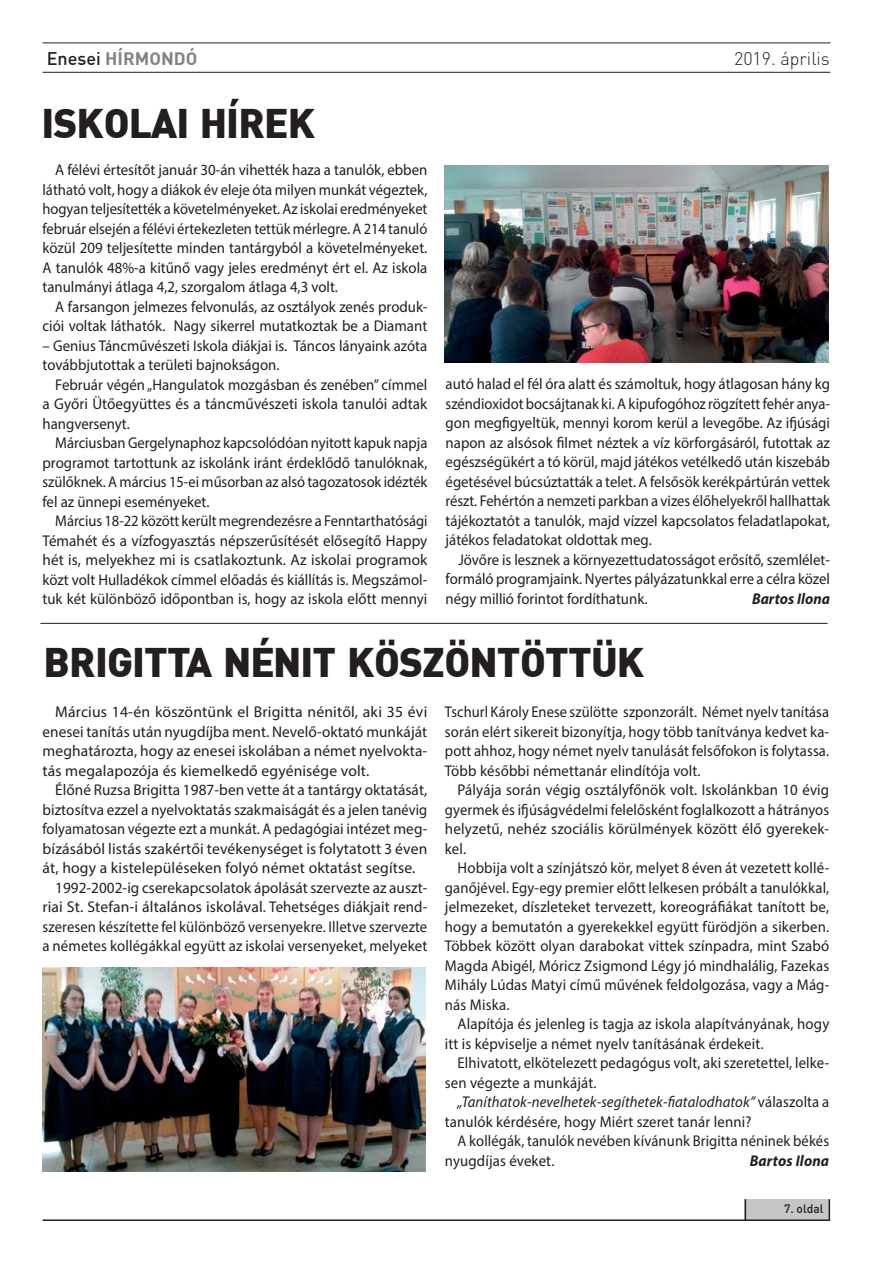
<style>
.page{position:relative;width:893px;height:1263px;background:#fff}
.page>*{position:absolute;margin:0;border:0;box-sizing:border-box;transform-origin:0 0}
.t1{font:40.5px "DIN Blk PFL";color:#231f20}
.t2{font:18px "Din CE Bol H";color:#808285}
.t3{font:18px "Din CE Lig H";color:#231f20}
.t4{font:15.6px/19.5px "Myriad Pro";letter-spacing:.005em;color:#231f20;text-align:justify;scale:.95 1}
.t5{font:15.6px/19.5px "Myriad Pro";letter-spacing:.005em;color:#231f20;text-align:justify;scale:.93 1}
.t6{font:15.6px/19.5px "Myriad Pro";letter-spacing:.005em;color:#231f20;text-align:justify}
.t7{font:15.6px/19.5px "Myriad Pro";letter-spacing:.005em;color:#231f20;scale:.94 1}
.t8{font:italic 700 15.6px "Myriad Pro";letter-spacing:.01em;color:#231f20;scale:.95 1}
.t9{font:12px "Din CE Med H";color:#231f20}
.s1{font-family:"Din CE Med H";color:#231f20}
.s2{font-style:italic}
</style>
<div class="page">
<hr style="left:43px;top:72px;width:787px;height:1px;background:#231f20">
<hr style="left:43px;top:43px;width:787px;height:1px;background:#231f20">
<div style="left:745px;top:1199px;width:85px;height:21px;background:#c5c6c8"></div>
<svg style="left:829px;top:1199px;width:1px;height:20px"></svg>
<svg style="left:745px;top:1199px;width:1px;height:20px"></svg>
<hr style="left:43px;top:1219px;width:787px;height:2px;background:#231f20">
<hr style="left:40px;top:623px;width:787px;height:1px;background:#231f20">
<img style="left:43px;top:967px;width:383px;height:205px">
<img style="left:444px;top:166px;width:384px;height:196px">
<p class="t2" style="left:47px;top:47px;width:152px"><span class="s1">Enesei</span> HÍRMONDÓ</p>
<p class="t3" style="left:734px;top:48px;width:97px">2019. április</p>
<h1 class="t1" style="left:41px;top:108px;width:275px">ISKOLAI HÍREK</h1>
<p class="t4" style="left:43px;top:162px;width:407px;text-indent:13px">A félévi értesítőt január 30-án vihették haza a tanulók, ebben látható volt, hogy a diákok év eleje óta milyen munkát végeztek, hogyan teljesítették a követelményeket. Az iskolai eredményeket február elsején a félévi értekezleten tettük mérlegre. A 214 tanuló közül 209 teljesítette minden tantárgyból a követelményeket.<br>A tanulók 48%-a kitűnő vagy jeles eredményt ért el. Az iskola tanulmányi átlaga 4,2, szorgalom átlaga 4,3 volt.</p>
<p class="t4" style="left:43px;top:299px;width:407px;text-align:right">A farsangon jelmezes felvonulás, az osztályok zenés produk&shy;ciói voltak láthatók. Nagy sikerrel mutatkoztak be a Diamant</p>
<p class="t4" style="left:43px;top:338px;width:407px">– Genius Táncművészeti Iskola diákjai is. Táncos lányaink azóta továbbjutottak a területi bajnokságon.</p>
<p class="t4" style="left:43px;top:377px;width:407px;text-indent:13px">Február végén „Hangulatok mozgásban és zenében” címmel a Győri Ütőegyüttes és a táncművészeti iskola tanulói adtak hangversenyt.</p>
<p class="t7" style="left:43px;top:435px;width:411px;text-align:justify;text-indent:13px">Márciusban Gergelynaphoz kapcsolódóan nyitott kapuk napja programot tartottunk az iskolánk iránt érdeklődő tanulóknak, szülőknek. A március 15-ei műsorban az alsó tagozatosok idézték fel az ünnepi eseményeket.</p>
<p class="t5" style="left:43px;top:513px;width:415px;text-indent:13px">Március 18-22 között került megrendezésre a Fenntarthatósági Témahét és a vízfogyasztás népszerűsítését elősegítő Happy hét is, melyekhez mi is csatlakoztunk. Az iskolai programok közt volt Hulladékok címmel előadás és kiállítás is. Megszámol&shy;tuk két különböző időpontban is, hogy az iskola előtt mennyi</p>
<p class="t4" style="left:446px;top:376px;width:406px">autó halad el fél óra alatt és számoltuk, hogy átlagosan hány kg széndioxidot bocsájtanak ki. A kipufogóhoz rögzített fehér anya&shy;gon megfigyeltük, mennyi korom kerül a levegőbe. Az ifjúsági napon az alsósok filmet néztek a víz körforgásáról, futottak az egészségükért a tó körül, majd játékos vetélkedő után kiszebáb égetésével búcsúztatták a telet. A felsősök kerékpártúrán vettek részt. Fehértón a nemzeti parkban a vizes élőhelyekről hallhattak tájékoztatót a tanulók, majd vízzel kapcsolatos feladatlapokat, játékos feladatokat oldottak meg.</p>
<p class="t4" style="left:446px;top:551px;width:406px;text-indent:13px">Jövőre is lesznek a környezettudatosságot erősítő, szemlélet&shy;formáló programjaink. Nyertes pályázatunkkal erre a célra közel négy millió forintot fordíthatunk.</p>
<p class="t8" style="left:752px;top:592px;width:83px">Bartos Ilona</p>
<h1 class="t1" style="left:43px;top:647px;width:602px">BRIGITTA NÉNIT KÖSZÖNTÖTTÜK</h1>
<p class="t5" style="left:445px;top:704px;width:415px">Tschurl Károly Enese szülötte szponzorált. Német nyelv tanítása során elért sikereit bizonyítja, hogy több tanítványa kedvet ka&shy;pott ahhoz, hogy német nyelv tanulását felsőfokon is folytassa.<br>Több későbbi némettanár elindítója volt.</p>
<p class="t4" style="left:445px;top:782px;width:406px;text-indent:13px">Pályája során végig osztályfőnök volt. Iskolánkban 10 évig gyermek és ifjúságvédelmi felelősként foglalkozott a hátrányos helyzetű, nehéz szociális körülmények között élő gyerekek&shy;kel.</p>
<p class="t4" style="left:445px;top:860px;width:406px;text-indent:13px">Hobbija volt a színjátszó kör, melyet 8 éven át vezetett kollé&shy;ganőjével. Egy-egy premier előtt lelkesen próbált a tanulókkal, jelmezeket, díszleteket tervezett, koreográfiákat tanított be, hogy a bemutatón a gyerekekkel együtt fürödjön a sikerben.<br>Többek között olyan darabokat vittek színpadra, mint Szabó Magda Abigél, Móricz Zsigmond Légy jó mindhalálig, Fazekas Mihály Lúdas Matyi című művének feldolgozása, vagy a Mág&shy;nás Miska.</p>
<p class="t4" style="left:445px;top:1016px;width:406px;text-indent:13px">Alapítója és jelenleg is tagja az iskola alapítványának, hogy itt is képviselje a német nyelv tanításának érdekeit.</p>
<p class="t7" style="left:445px;top:1055px;width:410px;text-indent:13px">Elhivatott, elkötelezett pedagógus volt, aki szeretettel, lelke&shy;sen végezte a munkáját.</p>
<p class="t7" style="left:445px;top:1094px;width:410px;text-indent:13px"><span class="s2">„Taníthatok-nevelhetek-segíthetek-fiatalodhatok”</span> válaszolta a tanulók kérdésére, hogy Miért szeret tanár lenni?</p>
<p class="t7" style="left:445px;top:1133px;width:410px;text-indent:13px">A kollégák, tanulók nevében kívánunk Brigitta néninek békés nyugdíjas éveket.</p>
<p class="t6" style="left:43px;top:704px;width:386px;text-indent:13px">Március 14-én köszöntünk el Brigitta nénitől, aki 35 évi enesei tanítás után nyugdíjba ment. Nevelő-oktató munkáját meghatározta, hogy az enesei iskolában a német nyelvokta&shy;tás megalapozója és kiemelkedő egyénisége volt.</p>
<p class="t6" style="left:55px;top:782px;width:374px">Élőné Ruzsa Brigitta 1987-ben vette át a tantárgy oktatását,</p>
<p class="t6" style="left:43px;top:801px;width:386px">biztosítva ezzel a nyelvoktatás szakmaiságát és a jelen tanévig</p>
<p class="t5" style="left:43px;top:821px;width:415px">folyamatosan végezte ezt a munkát. A pedagógiai intézet meg-</p>
<p class="t6" style="left:43px;top:840px;width:386px">bízásából listás szakértői tevékenységet is folytatott 3 éven</p>
<p class="t6" style="left:43px;top:860px;width:374px">át, hogy a kistelepüléseken folyó német oktatást segítse.</p>
<p class="t6" style="left:55px;top:879px;width:374px">1992-2002-ig cserekapcsolatok ápolását szervezte az auszt-</p>
<p class="t6" style="left:43px;top:899px;width:386px">riai St. Stefan-i általános iskolával. Tehetséges diákjait rend-</p>
<p class="t7" style="left:43px;top:918px;width:411px">szeresen készítette fel különböző versenyekre. Illetve szervezte</p>
<p class="t4" style="left:43px;top:938px;width:407px">a németes kollégákkal együtt az iskolai versenyeket, melyeket</p>
<p class="t8" style="left:750px;top:1154px;width:85px">Bartos Ilona</p>
<p class="t9" style="left:784px;top:1201px;width:41px">7. oldal</p>
</div>
